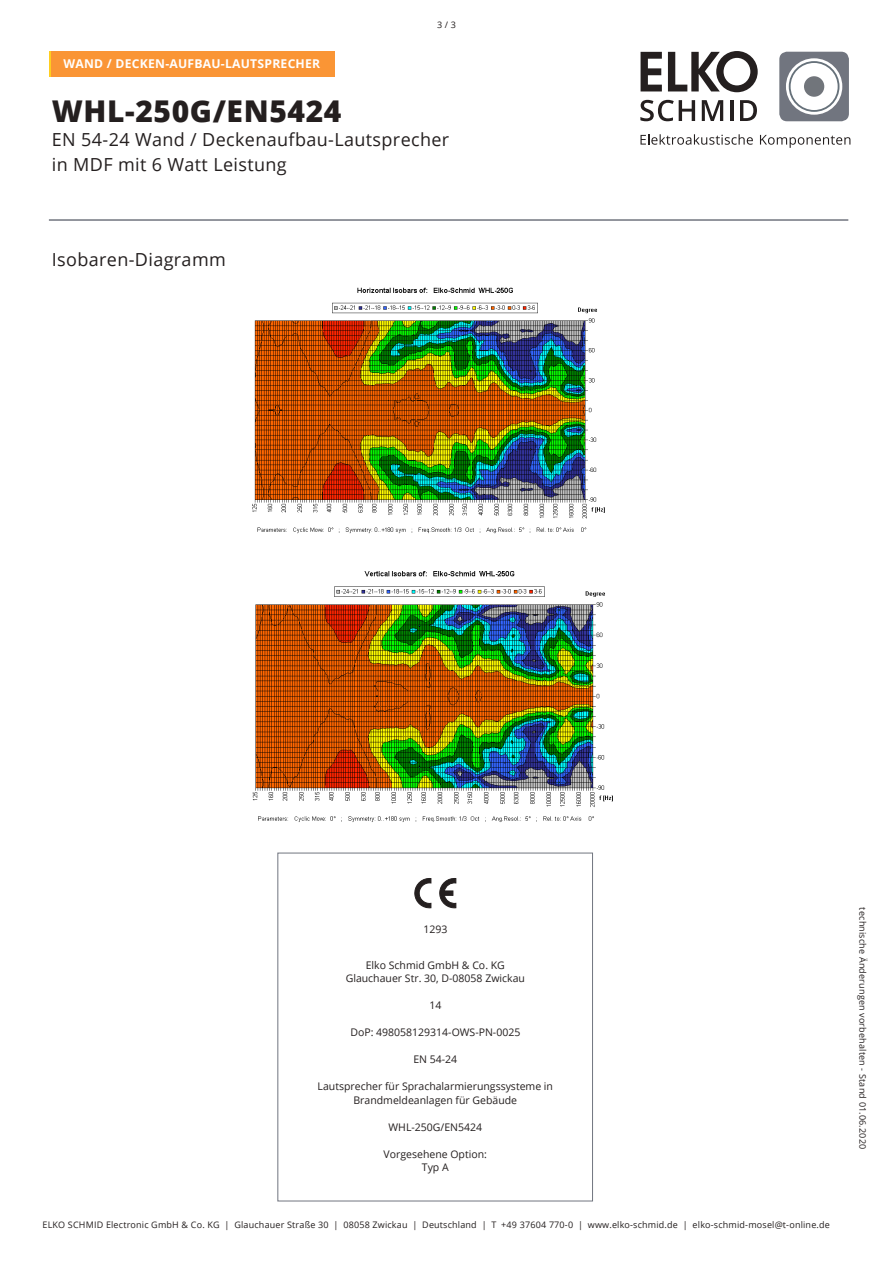
<style>
.page{position:relative;width:893px;height:1263px;background:#fff}
.page>*{position:absolute;margin:0;border:0;box-sizing:border-box;transform-origin:0 0}
.t1{font:800 30px "Open Sans";letter-spacing:.02em;color:#241f1f}
.t2{font:18px/24.6px "Open Sans";letter-spacing:.02em;color:#241f1f}
.t3{font:700 12.15px "Open Sans";letter-spacing:.02em;color:#fff}
.t4{font:10.5px/13.5px "Open Sans";color:#241f1f;text-align:center}
.t5{font:9px "Open Sans";letter-spacing:.02em;color:#241f1f}
</style>
<div class="page">
<svg style="left:641px;top:51px;width:117px;height:41px"></svg>
<svg style="left:779px;top:52px;width:70px;height:69px"></svg>
<div style="left:804px;top:76px;width:20px;height:21px;background:#71757b;border-radius:50%"></div>
<svg style="left:640px;top:134px;width:113px;height:11px"></svg>
<svg style="left:760px;top:135px;width:90px;height:13px"></svg>
<svg style="left:640px;top:100px;width:55px;height:21px"></svg>
<svg style="left:702px;top:100px;width:21px;height:21px"></svg>
<hr style="left:730px;top:100px;width:3px;height:21px;background:#241f1f">
<svg style="left:740px;top:100px;width:17px;height:21px"></svg>
<hr style="left:49px;top:219px;width:799px;height:2px;background:#71757f">
<div style="left:277px;top:853px;width:316px;height:348px;border:1px solid #71757f"></div>
<svg style="left:414px;top:878px;width:17px;height:30px"></svg>
<svg style="left:439px;top:878px;width:17px;height:30px"></svg>
<img style="left:252px;top:287px;width:353px;height:247px">
<div style="left:51px;top:51px;width:284px;height:26px;background:#fa9535"></div>
<img style="left:252px;top:571px;width:361px;height:251px">
<p class="t3" style="left:60px;top:55px;width:194px">DECKENEINBAULAUTSPRECHER</p>
<p class="t3" style="left:65px;top:55px;width:250px">WAND / DECKENAUFBAULAUTSPRECHER</p>
<p class="t3" style="left:165px;top:55px;width:156px">-AUFBAU-LAUTSPRECHER</p>
<p class="t5" style="left:437px;top:19px;width:20px">3 / 3</p>
<h1 class="t1" style="left:52px;top:88px;width:291px">WHL-250G/EN5424</h1>
<h2 class="t2" style="left:52px;top:127px;width:399px">EN 54-24 Wand / Deckenaufbau-Lautsprecher in MDF mit 6 Watt Leistung</h2>
<h2 class="t2" style="left:52px;top:246px;width:175px">Isobaren-Diagramm</h2>
<p class="t4" style="left:424px;top:922px;width:26px">1293</p>
<p class="t4" style="left:346px;top:958px;width:181px">Elko Schmid GmbH &amp; Co. KG<br>Glauchauer Str. 30, D-08058 Zwickau</p>
<p class="t4" style="left:429px;top:998px;width:14px">14</p>
<p class="t4" style="left:350px;top:1025px;width:171px">DoP: 498058129314-OWS-PN-0025</p>
<p class="t4" style="left:413px;top:1052px;width:45px">EN 54-24</p>
<p class="t4" style="left:318px;top:1079px;width:237px">Lautsprecher für Sprachalarmierungssysteme in<br>Brandmeldeanlagen für Gebäude</p>
<p class="t4" style="left:389px;top:1120px;width:95px">WHL-250G/EN5424</p>
<p class="t4" style="left:384px;top:1147px;width:105px">Vorgesehene Option:<br>Typ A</p>
<p class="t5" style="left:42px;top:1219px;width:789px">ELKO SCHMID Electronic GmbH &amp; Co. KG | Glauchauer Straße 30 | 08058 Zwickau | Deutschland | T +49 37604 770-0 | www.elko-schmid.de | elko-schmid-mosel@t-online.de</p>
<p class="t5" style="left:869px;top:907px;width:243px;rotate:90deg">technische Änderungen vorbehalten - Stand 01.06.2020</p>
</div>
